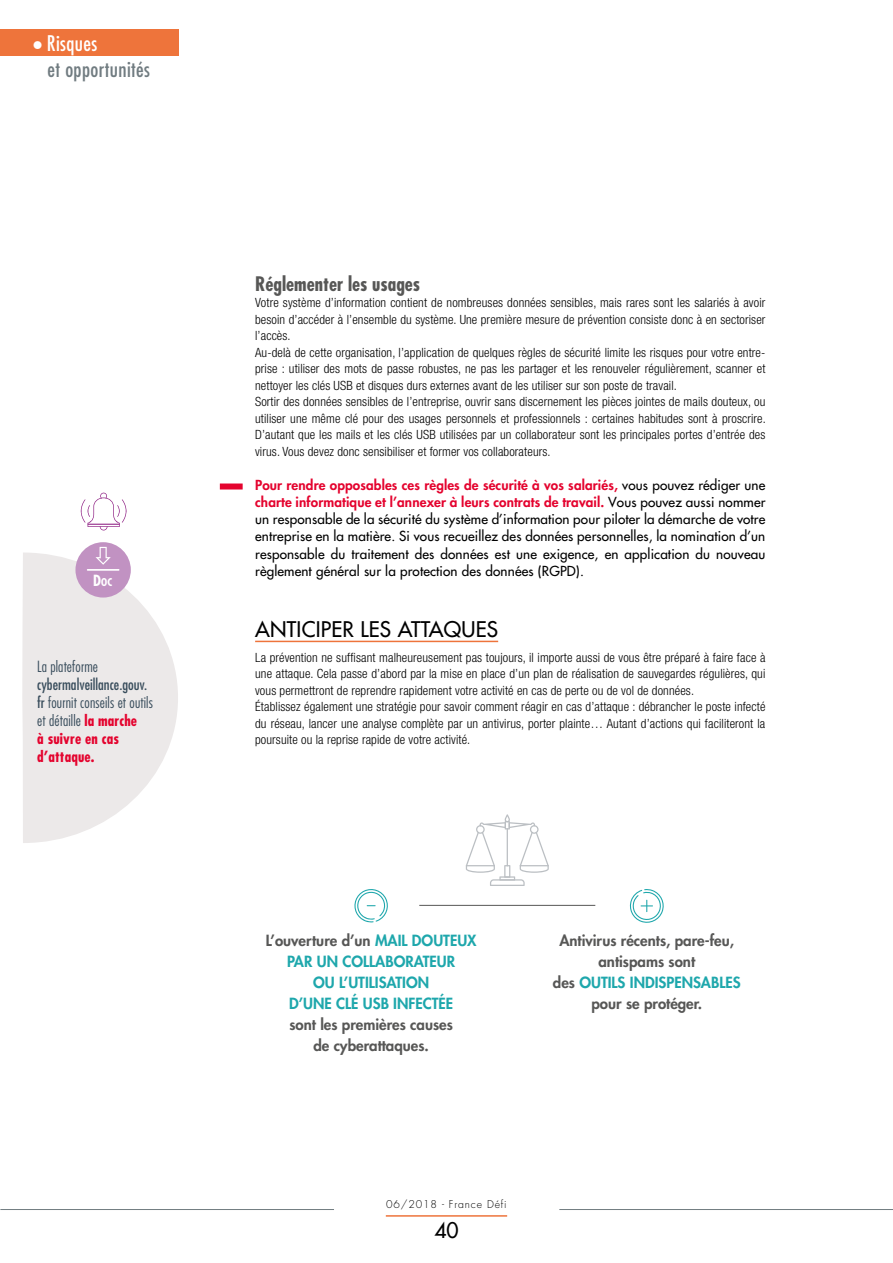
<style>
.page{position:relative;width:893px;height:1263px;background:#fff}
.page>*{position:absolute;margin:0;border:0;box-sizing:border-box;transform-origin:0 0}
.t1{font:21px "Futura";letter-spacing:.01em;color:#000}
.t2{font:condensed 21px "Futura";letter-spacing:.02em;color:#717c81}
.t3{font:condensed 21px "Futura";letter-spacing:.02em;color:#fff}
.t4{font:700 condensed 19.5px "Futura";color:#575756}
.t5{font:800 15px/21px "Futura";color:#575756;text-align:center}
.t6{font:300 condensed 15px/18px "Futura";letter-spacing:.01em;color:#394d5c}
.t7{font:800 15px/21px "Futura";color:#1ea7ac;text-align:center}
.t8{font:13.5px/17.2px "Futura LT";letter-spacing:.01em;color:#000;text-align:justify}
.t9{font:300 condensed 12.75px/16.5px "Helvetica Neue";letter-spacing:.01em;color:#000}
.t10{font:300 10.5px "Futura";letter-spacing:.08em;color:#000}
.t11{font:700 condensed 10.5px "Futura";color:#fff}
.s1{font-size:15px}
.s2{font-weight:400}
.s3{font-weight:700;color:#e4032e}
.s4{font-weight:800;color:#e4032e}
.s5{color:#575756}
.s6{color:#1ea7ac}
</style>
<div class="page">
<div style="left:0;top:29px;width:179px;height:26px;background:#ee743b"></div>
<hr style="left:0;top:1209px;width:334px;height:1px;background:#717c81">
<hr style="left:386px;top:1215px;width:121px;height:2px;background:#ee743b">
<hr style="left:559px;top:1209px;width:334px;height:1px;background:#717c81">
<svg style="left:22px;top:552px;width:156px;height:291px;fill:#ece9e9"></svg>
<div style="left:75px;top:542px;width:56px;height:55px;background:#c192c2;border-radius:50%"></div>
<hr style="left:87px;top:569px;width:32px;height:2px;background:#fff">
<svg style="left:95px;top:547px;width:16px;height:18px"></svg>
<hr style="left:255px;top:641px;width:243px;height:1px;background:#ee743b">
<svg style="left:466px;top:814px;width:83px;height:72px"></svg>
<hr style="left:507px;top:828px;width:1px;height:38px;background:#bbbfc3">
<hr style="left:419px;top:905px;width:176px;height:1px;background:#575756">
<svg style="left:354px;top:889px;width:34px;height:34px"></svg>
<svg style="left:629px;top:889px;width:35px;height:34px"></svg>
<svg style="left:81px;top:493px;width:45px;height:37px"></svg>
<div style="left:220px;top:483px;width:23px;height:6px;background:#e4032e"></div>
<h1 class="t3" style="left:33px;top:31px;width:65px">• Risques</h1>
<h1 class="t2" style="left:48px;top:56px;width:104px">et opportunités</h1>
<p class="t11" style="left:93px;top:575px;width:21px"><span class="s1">D</span>oc</p>
<p class="t6" style="left:37px;top:657px;width:62px">La plateforme</p>
<p class="t6" style="left:37px;top:675px;width:117px"><span class="s2">cybermalveillance.gouv. fr</span> fournit conseils et outils et détaille <span class="s3">la marche<br>à suivre en cas d’attaque.</span></p>
<h2 class="t4" style="left:255px;top:272px;width:167px">Réglementer les usages</h2>
<p class="t9" style="left:255px;top:294px;width:512px">Votre système d’information contient de nombreuses données sensibles, mais rares sont les salariés à avoir besoin d’accéder à l’ensemble du système. Une première mesure de prévention consiste donc à en sectoriser l’accès.<br>Au-delà de cette organisation, l’application de quelques règles de sécurité limite les risques pour votre entre&shy;prise : utiliser des mots de passe robustes, ne pas les partager et les renouveler régulièrement, scanner et nettoyer les clés USB et disques durs externes avant de les utiliser sur son poste de travail.<br>Sortir des données sensibles de l’entreprise, ouvrir sans discernement les pièces jointes de mails douteux, ou utiliser une même clé pour des usages personnels et professionnels : certaines habitudes sont à proscrire.<br>D’autant que les mails et les clés USB utilisées par un collaborateur sont les principales portes d’entrée des virus. Vous devez donc sensibiliser et former vos collaborateurs.</p>
<p class="t8" style="left:255px;top:476px;width:512px"><span class="s4">Pour rendre opposables ces règles de sécurité à vos salariés,</span> vous pouvez rédiger une <span class="s4">charte informatique et l’annexer à leurs contrats de travail.</span> Vous pouvez aussi nommer un responsable de la sécurité du système d’information pour piloter la démarche de votre entreprise en la matière. Si vous recueillez des données personnelles, la nomination d’un responsable du traitement des données est une exigence, en application du nouveau règlement général sur la protection des données (RGPD).</p>
<h1 class="t1" style="left:255px;top:615px;width:245px">ANTICIPER LES ATTAQUES</h1>
<p class="t9" style="left:255px;top:649px;width:512px">La prévention ne suffisant malheureusement pas toujours, il importe aussi de vous être préparé à faire face à une attaque. Cela passe d’abord par la mise en place d’un plan de réalisation de sauvegardes régulières, qui vous permettront de reprendre rapidement votre activité en cas de perte ou de vol de données.<br>Établissez également une stratégie pour savoir comment réagir en cas d’attaque : débrancher le poste infecté du réseau, lancer une analyse complète par un antivirus, porter plainte… Autant d’actions qui faciliteront la poursuite ou la reprise rapide de votre activité.</p>
<p class="t7" style="left:266px;top:930px;width:212px"><span class="s5">L’ouverture d’un</span> MAIL DOUTEUX<br>PAR UN COLLABORATEUR<br>OU L’UTILISATION<br>D’UNE CLÉ USB INFECTÉE</p>
<p class="t5" style="left:289px;top:1014px;width:165px">sont les premières causes de cyberattaques.</p>
<p class="t5" style="left:553px;top:930px;width:189px">Antivirus récents, pare-feu, antispams sont<br>des <span class="s6">OUTILS INDISPENSABLES </span>pour se protéger.</p>
<p class="t10" style="left:386px;top:1198px;width:122px">06/2018 - France Défi</p>
<h1 class="t1" style="left:434px;top:1216px;width:26px">40</h1>
</div>
